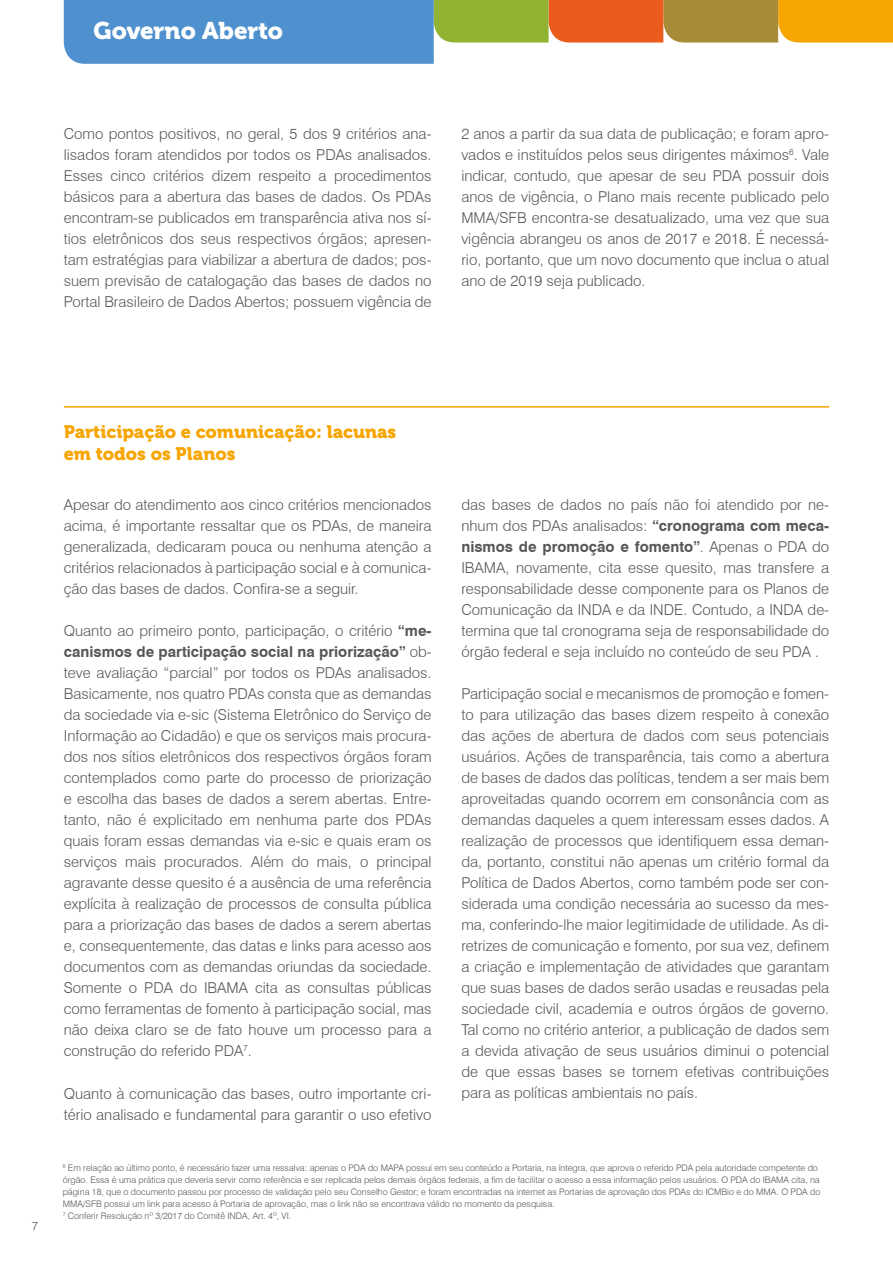
<style>
.page{position:relative;width:893px;height:1263px;background:#fff}
.page>*{position:absolute;margin:0;border:0;box-sizing:border-box;transform-origin:0 0}
.t1{font:24px "Museo 900";color:#fff}
.t2{font:18px/21.6px "Museo 900";color:#f7a500}
.t3{font:300 15px/21px "Swiss 721 BT";color:#575756;text-align:justify}
.t4{font:300 12px "Swiss 721 BT";color:#575756}
.t5{font:300 9px/12px "Swiss 721 BT";color:#575756}
.s1{font-weight:700}
</style>
<div class="page">
<svg style="left:64px;top:0;width:829px;height:64px"></svg>
<hr style="left:64px;top:406px;width:765px;height:2px;background:#f7a500">
<h1 class="t1" style="left:94px;top:17px;width:191px">Governo Aberto</h1>
<p class="t3" style="left:64px;top:123px;width:369px">Como pontos positivos, no geral, 5 dos 9 critérios ana&shy;lisados foram atendidos por todos os PDAs analisados.<br>Esses cinco critérios dizem respeito a procedimentos básicos para a abertura das bases de dados. Os PDAs encontram-se publicados em transparência ativa nos sí&shy;tios eletrônicos dos seus respectivos órgãos; apresen&shy;tam estratégias para viabilizar a abertura de dados; pos&shy;suem previsão de catalogação das bases de dados no Portal Brasileiro de Dados Abertos; possuem vigência de</p>
<p class="t3" style="left:461px;top:123px;width:369px">2 anos a partir da sua data de publicação; e foram apro&shy;vados e instituídos pelos seus dirigentes máximos<sup>6</sup>. Vale indicar, contudo, que apesar de seu PDA possuir dois anos de vigência, o Plano mais recente publicado pelo MMA/SFB encontra-se desatualizado, uma vez que sua vigência abrangeu os anos de 2017 e 2018. É necessá&shy;rio, portanto, que um novo documento que inclua o atual ano de 2019 seja publicado.</p>
<p class="t4" style="left:32px;top:1218px;width:8px">7</p>
<p class="t2" style="left:64px;top:421px;width:334px">Participação e comunicação: lacunas em todos os Planos</p>
<p class="t3" style="left:64px;top:494px;width:369px">Apesar do atendimento aos cinco critérios mencionados acima, é importante ressaltar que os PDAs, de maneira generalizada, dedicaram pouca ou nenhuma atenção a critérios relacionados à participação social e à comunica&shy;ção das bases de dados. Confira-se a seguir.</p>
<p class="t3" style="left:64px;top:620px;width:369px">Quanto ao primeiro ponto, participação, o critério <span class="s1">“me&shy;canismos de participação social na priorização”</span> ob&shy;teve avaliação “parcial” por todos os PDAs analisados.<br>Basicamente, nos quatro PDAs consta que as demandas da sociedade via e-sic (Sistema Eletrônico do Serviço de Informação ao Cidadão) e que os serviços mais procura&shy;dos nos sítios eletrônicos dos respectivos órgãos foram contemplados como parte do processo de priorização e escolha das bases de dados a serem abertas. Entre&shy;tanto, não é explicitado em nenhuma parte dos PDAs quais foram essas demandas via e-sic e quais eram os serviços mais procurados. Além do mais, o principal agravante desse quesito é a ausência de uma referência explícita à realização de processos de consulta pública para a priorização das bases de dados a serem abertas e, consequentemente, das datas e links para acesso aos documentos com as demandas oriundas da sociedade.<br>Somente o PDA do IBAMA cita as consultas públicas como ferramentas de fomento à participação social, mas não deixa claro se de fato houve um processo para a construção do referido PDA<sup>7</sup>.</p>
<p class="t3" style="left:64px;top:1082px;width:369px">Quanto à comunicação das bases, outro importante cri&shy;tério analisado e fundamental para garantir o uso efetivo</p>
<p class="t3" style="left:461px;top:494px;width:369px">das bases de dados no país não foi atendido por ne&shy;nhum dos PDAs analisados: <span class="s1">“cronograma com meca&shy;nismos de promoção e fomento”</span>. Apenas o PDA do IBAMA, novamente, cita esse quesito, mas transfere a responsabilidade desse componente para os Planos de Comunicação da INDA e da INDE. Contudo, a INDA de&shy;termina que tal cronograma seja de responsabilidade do órgão federal e seja incluído no conteúdo de seu PDA .</p>
<p class="t3" style="left:461px;top:683px;width:369px">Participação social e mecanismos de promoção e fomen&shy;to para utilização das bases dizem respeito à conexão das ações de abertura de dados com seus potenciais usuários. Ações de transparência, tais como a abertura de bases de dados das políticas, tendem a ser mais bem aproveitadas quando ocorrem em consonância com as demandas daqueles a quem interessam esses dados. A realização de processos que identifiquem essa deman&shy;da, portanto, constitui não apenas um critério formal da Política de Dados Abertos, como também pode ser con&shy;siderada uma condição necessária ao sucesso da mes&shy;ma, conferindo-lhe maior legitimidade de utilidade. As di&shy;retrizes de comunicação e fomento, por sua vez, definem a criação e implementação de atividades que garantam que suas bases de dados serão usadas e reusadas pela sociedade civil, academia e outros órgãos de governo.<br>Tal como no critério anterior, a publicação de dados sem a devida ativação de seus usuários diminui o potencial de que essas bases se tornem efetivas contribuições para as políticas ambientais no país.</p>
<p class="t5" style="left:63px;top:1162px;width:759px"><sup>6</sup> Em relação ao último ponto, é necessário fazer uma ressalva: apenas o PDA do MAPA possui em seu conteúdo a Portaria, na íntegra, que aprova o referido PDA pela autoridade competente do órgão. Essa é uma prática que deveria servir como referência e ser replicada pelos demais órgãos federais, a fim de facilitar o acesso a essa informação pelos usuários. O PDA do IBAMA cita, na página 18, que o documento passou por processo de validação pelo seu Conselho Gestor; e foram encontradas na internet as Portarias de aprovação dos PDAs do ICMBio e do MMA. O PDA do MMA/SFB possui um link para acesso à Portaria de aprovação, mas o link não se encontrava válido no momento da pesquisa.<br><sup>7</sup> Conferir Resolução nº 3/2017 do Comitê INDA, Art. 4º, VI.</p>
</div>
